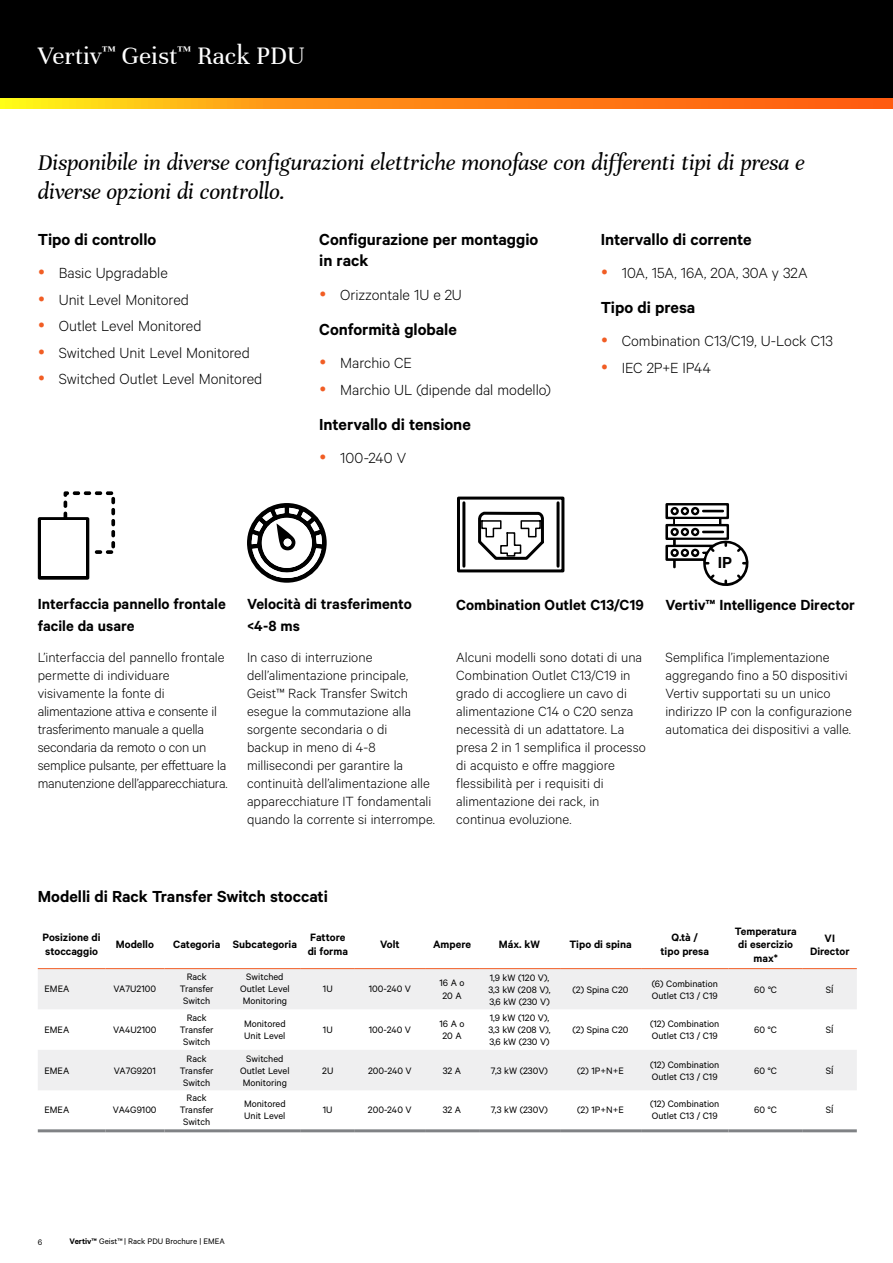
<style>
.page{position:relative;width:893px;height:1263px;background:#fff}
.page>*{position:absolute;margin:0;border:0;box-sizing:border-box;transform-origin:0 0}
.t1{font:27px "Unna";color:#fff}
.t2{font:italic 24px/28.8px "Unna";letter-spacing:-.01em;color:#000}
.t3{font:600 18px/21.6px "Calibre";color:#000}
.t4{font:300 16.5px/26.5px "Calibre";letter-spacing:-.005em;color:#000}
.t5{font:600 16.5px/21.6px "Calibre";color:#000}
.t6{font:300 15px/18px "Calibre";color:#000}
.t7{font:600 12px/13.5px "Calibre";color:#000;text-align:center}
.t8{font:10.5px/12px "Calibre";color:#000}
.t9{font:9px "Calibre";color:#000}
.s1{font-weight:600}
</style>
<div class="page">
<div style="left:0;top:0;width:893px;height:108px;background:#000"></div>
<svg style="left:0;top:98px;width:893px;height:11px;background:#ff9014"></svg>
<svg style="left:665px;top:503px;width:84px;height:83px"></svg>
<svg style="left:38px;top:491px;width:77px;height:89px"></svg>
<div style="left:42px;top:521px;width:44px;height:55px;background:#fff"></div>
<svg style="left:247px;top:503px;width:80px;height:80px"></svg>
<div style="left:284px;top:539px;width:7px;height:7px;background:#fff;border-radius:50%"></div>
<svg style="left:478px;top:511px;width:66px;height:49px"></svg>
<div style="left:457px;top:497px;width:107px;height:75px;border:3px solid #000"></div>
<hr style="left:557px;top:503px;width:3px;height:63px;background:#000">
<hr style="left:462px;top:503px;width:3px;height:63px;background:#000">
<svg style="left:38px;top:969px;width:819px;height:121px;fill:#efeff0"></svg>
<hr style="left:38px;top:968px;width:67px;height:1px;background:#f15d24">
<hr style="left:105px;top:968px;width:59px;height:1px;background:#f15d24">
<hr style="left:164px;top:968px;width:65px;height:1px;background:#f15d24">
<hr style="left:229px;top:968px;width:72px;height:1px;background:#f15d24">
<hr style="left:301px;top:968px;width:54px;height:1px;background:#f15d24">
<hr style="left:355px;top:968px;width:70px;height:1px;background:#f15d24">
<hr style="left:425px;top:968px;width:54px;height:1px;background:#f15d24">
<hr style="left:479px;top:968px;width:81px;height:1px;background:#f15d24">
<hr style="left:560px;top:968px;width:81px;height:1px;background:#f15d24">
<hr style="left:641px;top:968px;width:88px;height:1px;background:#f15d24">
<hr style="left:729px;top:968px;width:74px;height:1px;background:#f15d24">
<hr style="left:803px;top:968px;width:54px;height:1px;background:#f15d24">
<hr style="left:38px;top:1129px;width:67px;height:3px;background:#808285">
<hr style="left:105px;top:1129px;width:59px;height:3px;background:#808285">
<hr style="left:164px;top:1129px;width:65px;height:3px;background:#808285">
<hr style="left:229px;top:1129px;width:72px;height:3px;background:#808285">
<hr style="left:301px;top:1129px;width:54px;height:3px;background:#808285">
<hr style="left:355px;top:1129px;width:70px;height:3px;background:#808285">
<hr style="left:425px;top:1129px;width:54px;height:3px;background:#808285">
<hr style="left:479px;top:1129px;width:81px;height:3px;background:#808285">
<hr style="left:560px;top:1129px;width:81px;height:3px;background:#808285">
<hr style="left:641px;top:1129px;width:88px;height:3px;background:#808285">
<hr style="left:729px;top:1129px;width:74px;height:3px;background:#808285">
<hr style="left:803px;top:1129px;width:54px;height:3px;background:#808285">
<h1 class="t1" style="left:38px;top:40px;width:268px">Vertiv<sup>™</sup> Geist<sup>™</sup> Rack PDU</h1>
<h2 class="t2" style="left:38px;top:149px;width:768px">Disponibile in diverse configurazioni elettriche monofase con differenti tipi di presa e diverse opzioni di controllo.</h2>
<p class="t3" style="left:38px;top:228px;width:120px">Tipo di controllo</p>
<p class="t4" style="left:59px;top:259px;width:205px">Basic Upgradable<br>Unit Level Monitored<br>Outlet Level Monitored<br>Switched Unit Level Monitored<br>Switched Outlet Level Monitored</p>
<p class="t3" style="left:319px;top:228px;width:220px">Configurazione per montaggio in rack</p>
<p class="t4" style="left:340px;top:281px;width:123px">Orizzontale 1U e 2U</p>
<p class="t3" style="left:319px;top:318px;width:139px">Conformità globale</p>
<p class="t4" style="left:340px;top:349px;width:212px">Marchio CE<br>Marchio UL (dipende dal modello)</p>
<p class="t3" style="left:319px;top:413px;width:153px">Intervallo di tensione</p>
<p class="t4" style="left:340px;top:444px;width:67px">100-240 V</p>
<p class="t3" style="left:601px;top:228px;width:152px">Intervallo di corrente</p>
<p class="t4" style="left:622px;top:259px;width:188px">10A, 15A, 16A, 20A, 30A y 32A</p>
<p class="t3" style="left:601px;top:296px;width:96px">Tipo di presa</p>
<p class="t4" style="left:622px;top:327px;width:213px">Combination C13/C19, U‑Lock C13<br>IEC 2P+E IP44</p>
<p class="t3" style="left:718px;top:551px;width:16px">IP</p>
<p class="t5" style="left:38px;top:593px;width:189px">Interfaccia pannello frontale facile da usare</p>
<p class="t6" style="left:38px;top:648px;width:191px">L’interfaccia del pannello frontale permette di individuare visivamente la fonte di alimentazione attiva e consente il trasferimento manuale a quella secondaria da remoto o con un semplice pulsante, per effettuare la manutenzione dell’apparecchiatura.</p>
<p class="t5" style="left:247px;top:593px;width:166px">Velocità di trasferimento &lt;4-8 ms</p>
<p class="t6" style="left:247px;top:648px;width:190px">In caso di interruzione dell’alimentazione principale,<br>Geist™ Rack Transfer Switch esegue la commutazione alla sorgente secondaria o di<br>backup in meno di 4-8 millisecondi per garantire la continuità dell’alimentazione alle apparecchiature IT fondamentali quando la corrente si interrompe.</p>
<p class="t5" style="left:456px;top:594px;width:189px">Combination Outlet C13/C19</p>
<p class="t6" style="left:456px;top:647px;width:191px">Alcuni modelli sono dotati di una<br>Combination Outlet C13/C19 in grado di accogliere un cavo di alimentazione C14 o C20 senza necessità di un adattatore. La presa 2 in 1 semplifica il processo di acquisto e offre maggiore flessibilità per i requisiti di alimentazione dei rack, in continua evoluzione.</p>
<p class="t5" style="left:665px;top:594px;width:191px">Vertiv™ Intelligence Director</p>
<p class="t6" style="left:665px;top:647px;width:188px">Semplifica l’implementazione aggregando fino a 50 dispositivi Vertiv supportati su un unico indirizzo IP con la configurazione automatica dei dispositivi a valle.</p>
<p class="t3" style="left:38px;top:885px;width:292px">Modelli di Rack Transfer Switch stoccati</p>
<p class="t7" style="left:43px;top:931px;width:59px;text-align:left">Posizione di stoccaggio</p>
<p class="t7" style="left:116px;top:937px;width:40px">Modello</p>
<p class="t7" style="left:173px;top:937px;width:125px">Categoria Subcategoria</p>
<p class="t7" style="left:308px;top:931px;width:42px;text-align:left">Fattore di forma</p>
<p class="t7" style="left:380px;top:937px;width:21px">Volt</p>
<p class="t7" style="left:433px;top:937px;width:40px">Ampere</p>
<p class="t7" style="left:499px;top:937px;width:43px">Máx. kW</p>
<p class="t7" style="left:569px;top:937px;width:64px">Tipo di spina</p>
<p class="t7" style="left:660px;top:931px;width:50px">Q.tà /<br>tipo presa</p>
<p class="t7" style="left:735px;top:924px;width:64px">Temperatura di esercizio max*</p>
<p class="t7" style="left:810px;top:931px;width:41px">VI<br>Director</p>
<p class="t8" style="left:45px;top:983px;width:26px">EMEA</p>
<p class="t8" style="left:114px;top:983px;width:44px">VA7U2100</p>
<p class="t8" style="left:180px;top:971px;width:35px;text-align:center">Rack<br>Transfer<br>Switch</p>
<p class="t8" style="left:240px;top:971px;width:51px;text-align:center">Switched<br>Outlet Level<br>Monitoring</p>
<p class="t8" style="left:323px;top:983px;width:11px">1U</p>
<p class="t8" style="left:369px;top:983px;width:44px">100-240 V</p>
<p class="t8" style="left:439px;top:977px;width:27px">16 A o<br>20 A</p>
<p class="t8" style="left:488px;top:971px;width:64px">1,9 kW (120 V),<br>3,3 kW (208 V),<br>3,6 kW (230 V)</p>
<p class="t8" style="left:573px;top:983px;width:57px">(2) Spina C20</p>
<p class="t8" style="left:652px;top:977px;width:68px">(6) Combination<br>Outlet C13 / C19</p>
<p class="t8" style="left:754px;top:983px;width:24px">60 °C</p>
<p class="t8" style="left:826px;top:983px;width:9px">SÍ</p>
<p class="t8" style="left:45px;top:1023px;width:26px">EMEA</p>
<p class="t8" style="left:113px;top:1023px;width:45px">VA4U2100</p>
<p class="t8" style="left:44px;top:1064px;width:26px">EMEA</p>
<p class="t8" style="left:114px;top:1064px;width:44px">VA7G9201</p>
<p class="t8" style="left:44px;top:1104px;width:26px">EMEA</p>
<p class="t8" style="left:113px;top:1104px;width:45px">VA4G9100</p>
<p class="t8" style="left:180px;top:1011px;width:35px;text-align:center">Rack<br>Transfer<br>Switch</p>
<p class="t8" style="left:244px;top:1017px;width:43px">Monitored<br>Unit Level</p>
<p class="t8" style="left:323px;top:1023px;width:11px">1U</p>
<p class="t8" style="left:369px;top:1023px;width:44px">100-240 V</p>
<p class="t8" style="left:439px;top:1017px;width:27px">16 A o<br>20 A</p>
<p class="t8" style="left:488px;top:1011px;width:64px">1,9 kW (120 V),<br>3,3 kW (208 V),<br>3,6 kW (230 V)</p>
<p class="t8" style="left:573px;top:1023px;width:57px">(2) Spina C20</p>
<p class="t8" style="left:650px;top:1017px;width:71px">(12) Combination<br>Outlet C13 / C19</p>
<p class="t8" style="left:754px;top:1023px;width:24px">60 °C</p>
<p class="t8" style="left:826px;top:1023px;width:9px">SÍ</p>
<p class="t8" style="left:180px;top:1052px;width:35px;text-align:center">Rack<br>Transfer<br>Switch</p>
<p class="t8" style="left:240px;top:1052px;width:51px;text-align:center">Switched<br>Outlet Level<br>Monitoring</p>
<p class="t8" style="left:322px;top:1064px;width:13px">2U</p>
<p class="t8" style="left:368px;top:1064px;width:45px">200-240 V</p>
<p class="t8" style="left:443px;top:1064px;width:20px">32 A</p>
<p class="t8" style="left:491px;top:1064px;width:59px">7,3 kW (230V)</p>
<p class="t8" style="left:577px;top:1064px;width:48px">(2) 1P+N+E</p>
<p class="t8" style="left:650px;top:1058px;width:71px">(12) Combination<br>Outlet C13 / C19</p>
<p class="t8" style="left:754px;top:1064px;width:24px">60 °C</p>
<p class="t8" style="left:826px;top:1064px;width:9px">SÍ</p>
<p class="t8" style="left:180px;top:1092px;width:35px;text-align:center">Rack<br>Transfer<br>Switch</p>
<p class="t8" style="left:244px;top:1098px;width:43px">Monitored<br>Unit Level</p>
<p class="t8" style="left:323px;top:1104px;width:11px">1U</p>
<p class="t8" style="left:368px;top:1104px;width:45px">200-240 V</p>
<p class="t8" style="left:443px;top:1104px;width:20px">32 A</p>
<p class="t8" style="left:491px;top:1104px;width:59px">7,3 kW (230V)</p>
<p class="t8" style="left:577px;top:1104px;width:48px">(2) 1P+N+E</p>
<p class="t8" style="left:650px;top:1098px;width:71px">(12) Combination<br>Outlet C13 / C19</p>
<p class="t8" style="left:754px;top:1104px;width:24px">60 °C</p>
<p class="t8" style="left:826px;top:1104px;width:9px">SÍ</p>
<p class="t9" style="left:38px;top:1236px;width:6px">6</p>
<p class="t9" style="left:70px;top:1236px;width:157px"><span class="s1">Vertiv™</span> Geist™ | Rack PDU Brochure | EMEA</p>
</div>
